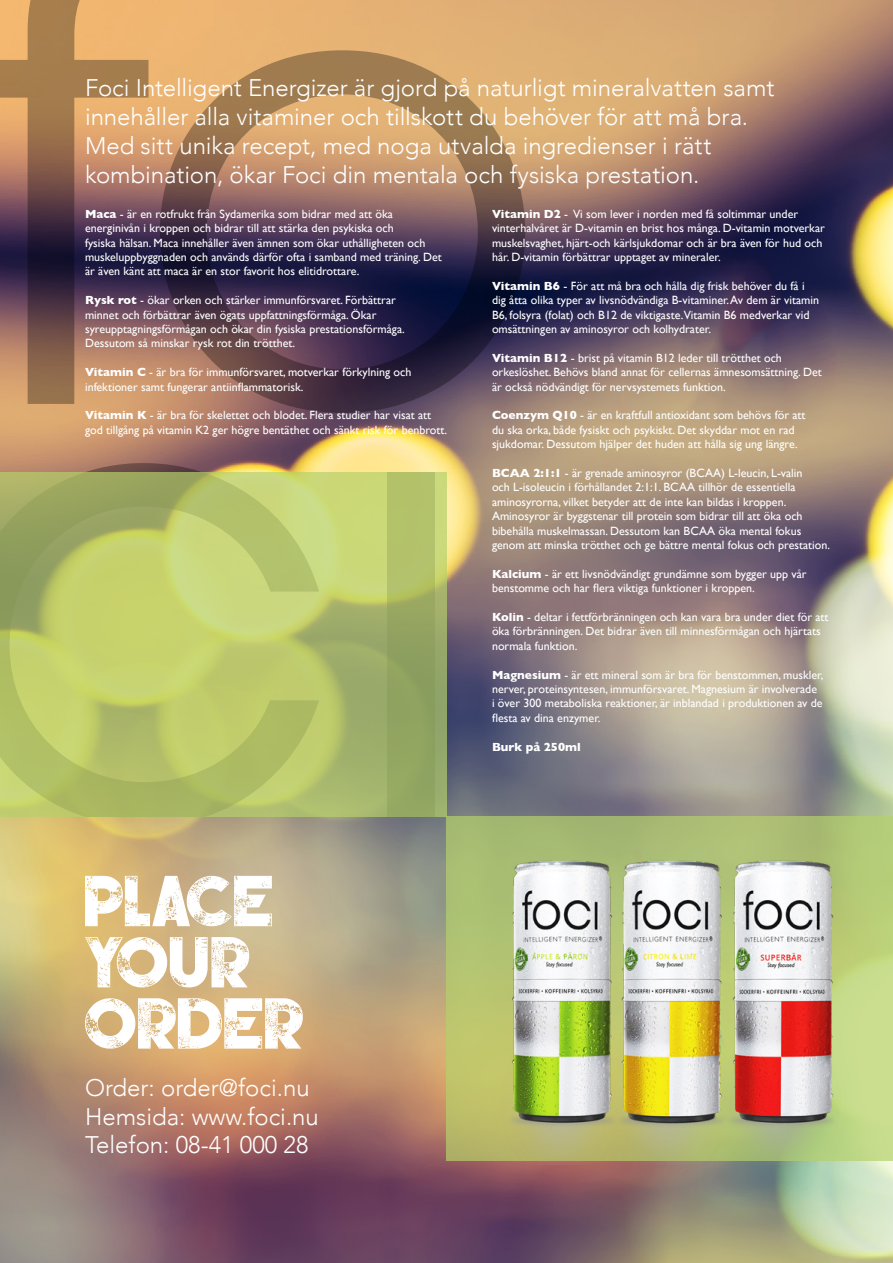
<style>
.page{position:relative;width:893px;height:1263px;background:#fff}
.page>*{position:absolute;margin:0;border:0;box-sizing:border-box;transform-origin:0 0}
.t1{font:51px/61.2px "Silver Forte Grunge Grunge";color:#fff}
.t2{font:300 24px/28.8px "Avenir";color:#fff}
.t3{font:12px/14.4px "Gill Sans";color:#fff}
.t4{font:700 12px "Gill Sans";color:#fff}
.s1{font-weight:700}
</style>
<div class="page">
<img style="left:0;top:0;width:893px;height:1263px">
<svg style="left:0;top:0;width:148px;height:404px;background:#966d59"></svg>
<svg style="left:160px;top:50px;width:365px;height:363px;background:#7a5d57"></svg>
<svg style="left:0;top:463px;width:319px;height:9px;background:#a9805b"></svg>
<svg style="left:0;top:472px;width:446px;height:344px;background:#b4c16b"></svg>
<img style="left:429px;top:819px;width:464px;height:345px">
<p class="t2" style="left:85px;top:74px;width:691px">Foci Intelligent Energizer är gjord på naturligt mineralvatten samt innehåller alla vitaminer och tillskott du behöver för att må bra.<br>Med sitt unika recept, med noga utvalda ingredienser i rätt kombination, ökar Foci din mentala och fysiska prestation.</p>
<p class="t3" style="left:85px;top:206px;width:358px"><span class="s1">Maca</span> - är en rotfrukt från Sydamerika som bidrar med att öka energinivån i kroppen och bidrar till att stärka den psykiska och<br>fysiska hälsan. Maca innehåller även ämnen som ökar uthålligheten och muskeluppbyggnaden och används därför ofta i samband med träning. Det är även känt att maca är en stor favorit hos elitidrottare.</p>
<p class="t3" style="left:85px;top:293px;width:321px"><span class="s1">Rysk rot</span> - ökar orken och stärker immunförsvaret. Förbättrar minnet och förbättrar även ögats uppfattningsförmåga. Ökar syreupptagningsförmågan och ökar din fysiska prestationsförmåga.<br>Dessutom så minskar rysk rot din trötthet.</p>
<p class="t3" style="left:85px;top:365px;width:328px"><span class="s1">Vitamin C</span> - är bra för immunförsvaret, motverkar förkylning och infektioner samt fungerar antiinflammatorisk.</p>
<p class="t3" style="left:85px;top:408px;width:364px"><span class="s1">Vitamin K</span> - är bra för skelettet och blodet. Flera studier har visat att god tillgång på vitamin K2 ger högre bentäthet och sänkt risk för benbrott.</p>
<p class="t3" style="left:492px;top:206px;width:334px"><span class="s1">Vitamin D2</span> - Vi som lever i norden med få soltimmar under vinterhalvåret är D-vitamin en brist hos många. D-vitamin motverkar muskelsvaghet, hjärt-och kärlsjukdomar och är bra även för hud och hår. D-vitamin förbättrar upptaget av mineraler.</p>
<p class="t3" style="left:492px;top:278px;width:329px"><span class="s1">Vitamin B6</span> - För att må bra och hålla dig frisk behöver du få i dig åtta olika typer av livsnödvändiga B-vitaminer. Av dem är vitamin B6, folsyra (folat) och B12 de viktigaste.Vitamin B6 medverkar vid omsättningen av aminosyror och kolhydrater.</p>
<p class="t3" style="left:492px;top:350px;width:331px"><span class="s1">Vitamin B12</span> - brist på vitamin B12 leder till trötthet och orkeslöshet. Behövs bland annat för cellernas ämnesomsättning. Det är också nödvändigt för nervsystemets funktion.</p>
<p class="t3" style="left:492px;top:408px;width:315px"><span class="s1">Coenzym Q10</span> - är en kraftfull antioxidant som behövs för att du ska orka, både fysiskt och psykiskt. Det skyddar mot en rad sjukdomar. Dessutom hjälper det huden att hålla sig ung längre.</p>
<p class="t3" style="left:492px;top:466px;width:340px"><span class="s1">BCAA 2:1:1</span> - är grenade aminosyror (BCAA) L-leucin, L-valin<br>och L-isoleucin i förhållandet 2:1:1. BCAA tillhör de essentiella aminosyrorna, vilket betyder att de inte kan bildas i kroppen.<br>Aminosyror är byggstenar till protein som bidrar till att öka och bibehålla muskelmassan. Dessutom kan BCAA öka mental fokus genom att minska trötthet och ge bättre mental fokus och prestation.</p>
<p class="t3" style="left:492px;top:566px;width:316px"><span class="s1">Kalcium</span> - är ett livsnödvändigt grundämne som bygger upp vår benstomme och har flera viktiga funktioner i kroppen.</p>
<p class="t3" style="left:492px;top:610px;width:338px"><span class="s1">Kolin</span> - deltar i fettförbränningen och kan vara bra under diet för att öka förbränningen. Det bidrar även till minnesförmågan och hjärtats normala funktion.</p>
<p class="t3" style="left:492px;top:667px;width:333px"><span class="s1">Magnesium</span> - är ett mineral som är bra för benstommen, muskler, nerver, proteinsyntesen, immunförsvaret. Magnesium är involverade<br>i över 300 metaboliska reaktioner, är inblandad i produktionen av de flesta av dina enzymer.</p>
<p class="t4" style="left:492px;top:737px;width:90px">Burk på 250ml</p>
<h1 class="t1" style="left:85px;top:872px;width:221px">PLACE<br>YOUR<br>ORDER</h1>
<h2 class="t2" style="left:85px;top:1073px;width:235px">Order: order@foci.nu<br>Hemsida: www.foci.nu<br>Telefon: 08-41 000 28</h2>
</div>
